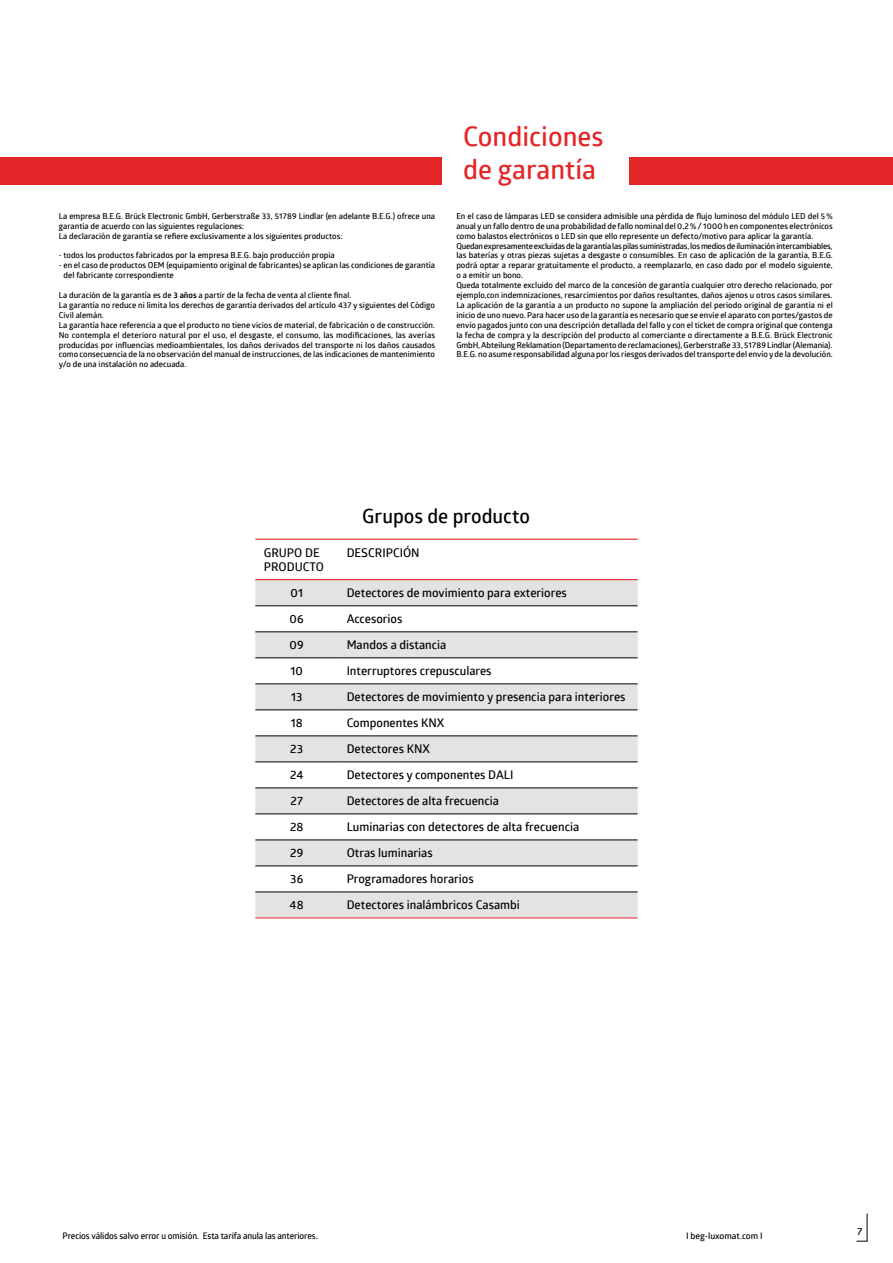
<style>
.page{position:relative;width:893px;height:1263px;background:#fff}
.page>*{position:absolute;margin:0;border:0;box-sizing:border-box;transform-origin:0 0}
.t1{font:600 27px/33px "Glober";color:#e52628}
.t2{font:600 19.5px "Glober";letter-spacing:-.005em;color:#000}
.t3{font:600 12px/14.4px "Glober";color:#000}
.t4{font:600 10.35px "Glober";color:#000}
.t5{font:600 9px "Glober";letter-spacing:-.01em;color:#000}
.t6{font:600 8.85px "Glober";color:#000}
.t7{font:600 8.25px/9.9px "Glober";color:#000}
.s1{font-weight:700}
.s2{font-size:9px}
</style>
<div class="page">
<svg style="left:856px;top:1213px;width:12px;height:29px"></svg>
<div style="left:629px;top:157px;width:264px;height:28px;background:#e52628"></div>
<div style="left:0;top:157px;width:442px;height:28px;background:#e52628"></div>
<svg style="left:255px;top:580px;width:383px;height:337px;fill:#e3e3e3"></svg>
<hr style="left:255px;top:605px;width:83px;height:1px;background:#000">
<hr style="left:338px;top:605px;width:300px;height:1px;background:#000">
<hr style="left:255px;top:631px;width:83px;height:1px;background:#000">
<hr style="left:338px;top:631px;width:300px;height:1px;background:#000">
<hr style="left:255px;top:657px;width:83px;height:1px;background:#000">
<hr style="left:338px;top:657px;width:300px;height:1px;background:#000">
<hr style="left:255px;top:683px;width:83px;height:1px;background:#000">
<hr style="left:338px;top:683px;width:300px;height:1px;background:#000">
<hr style="left:255px;top:709px;width:83px;height:1px;background:#000">
<hr style="left:338px;top:709px;width:300px;height:1px;background:#000">
<hr style="left:255px;top:735px;width:83px;height:1px;background:#000">
<hr style="left:338px;top:735px;width:300px;height:1px;background:#000">
<hr style="left:255px;top:761px;width:83px;height:1px;background:#000">
<hr style="left:338px;top:761px;width:300px;height:1px;background:#000">
<hr style="left:255px;top:787px;width:83px;height:1px;background:#000">
<hr style="left:338px;top:787px;width:300px;height:1px;background:#000">
<hr style="left:255px;top:813px;width:83px;height:1px;background:#000">
<hr style="left:338px;top:813px;width:300px;height:1px;background:#000">
<hr style="left:255px;top:839px;width:83px;height:1px;background:#000">
<hr style="left:338px;top:839px;width:300px;height:1px;background:#000">
<hr style="left:255px;top:865px;width:83px;height:1px;background:#000">
<hr style="left:338px;top:865px;width:300px;height:1px;background:#000">
<hr style="left:255px;top:539px;width:83px;height:1px;background:#e52628">
<hr style="left:338px;top:539px;width:300px;height:1px;background:#e52628">
<hr style="left:255px;top:579px;width:83px;height:1px;background:#e52628">
<hr style="left:338px;top:579px;width:300px;height:1px;background:#e52628">
<hr style="left:255px;top:917px;width:83px;height:1px;background:#e52628">
<hr style="left:338px;top:917px;width:300px;height:1px;background:#e52628">
<hr style="left:255px;top:891px;width:83px;height:1px;background:#000">
<hr style="left:338px;top:891px;width:300px;height:1px;background:#000">
<p class="t7" style="left:59px;top:211px;width:378px">La empresa B.E.G. Brück Electronic GmbH, Gerberstraße 33, 51789 Lindlar (en adelante B.E.G.) ofrece una garantía de acuerdo con las siguientes regulaciones:<br>La declaración de garantía se refiere exclusivamente a los siguientes productos:</p>
<p class="t7" style="left:59px;top:250px;width:278px">- todos los productos fabricados por la empresa B.E.G. bajo producción propia</p>
<p class="t7" style="left:64px;top:260px;width:373px;text-indent:-5px">- en el caso de productos OEM (equipamiento original de fabricantes) se aplican las condiciones de garantía del fabricante correspondiente</p>
<p class="t7" style="left:59px;top:290px;width:378px">La duración de la garantía es de <span class="s1">3 años</span> a partir de la fecha de venta al cliente final.<br>La garantía no reduce ni limita los derechos de garantía derivados del artículo 437 y siguientes del Código Civil alemán.<br>La garantía hace referencia a que el producto no tiene vicios de material, de fabricación o de construcción.<br>No contempla el deterioro natural por el uso, el desgaste, el consumo, las modificaciones, las averías producidas por influencias medioambientales, los daños derivados del transporte ni los daños causados como consecuencia de la no observación del manual de instrucciones, de las indicaciones de mantenimiento y/o de una instalación no adecuada.</p>
<h1 class="t1" style="left:463px;top:119px;width:142px">Condiciones de garantía</h1>
<p class="t7" style="left:456px;top:211px;width:378px">En el caso de lámparas LED se considera admisible una pérdida de flujo luminoso del módulo LED del 5 % anual y un fallo dentro de una probabilidad de fallo nominal del 0,2 % / 1000 h en componentes electrónicos como balastos electrónicos o LED sin que ello represente un defecto/motivo para aplicar la garantía.<br>Quedan expresamente excluidas de la garantía las pilas suministradas, los medios de iluminación intercambiables, las baterías y otras piezas sujetas a desgaste o consumibles. En caso de aplicación de la garantía, B.E.G. podrá optar a reparar gratuitamente el producto, a reemplazarlo, en caso dado por el modelo siguiente, o a emitir un bono.<br>Queda totalmente excluido del marco de la concesión de garantía cualquier otro derecho relacionado, por ejemplo,con indemnizaciones, resarcimientos por daños resultantes, daños ajenos u otros casos similares.<br>La aplicación de la garantía a un producto no supone la ampliación del periodo original de garantía ni el inicio de uno nuevo. Para hacer uso de la garantía es necesario que se envíe el aparato con portes/gastos de envío pagados junto con una descripción detallada del fallo y con el ticket de compra original que contenga la fecha de compra y la descripción del producto al comerciante o directamente a B.E.G. Brück Electronic GmbH, Abteilung Reklamation (Departamento de reclamaciones), Gerberstraße 33, 51789 Lindlar (Alemania).<br>B.E.G. no asume responsabilidad alguna por los riesgos derivados del transporte del envío y de la devolución.</p>
<h2 class="t2" style="left:362px;top:502px;width:169px">Grupos de producto</h2>
<h3 class="t3" style="left:264px;top:545px;width:62px">GRUPO DE<br>PRODUCTO</h3>
<h3 class="t3" style="left:347px;top:545px;width:75px">DESCRIPCIÓN</h3>
<h3 class="t3" style="left:290px;top:585px;width:14px">01</h3>
<h3 class="t3" style="left:347px;top:585px;width:222px">Detectores de movimiento para exteriores</h3>
<h3 class="t3" style="left:290px;top:611px;width:16px">06</h3>
<h3 class="t3" style="left:347px;top:611px;width:57px">Accesorios</h3>
<h3 class="t3" style="left:290px;top:637px;width:16px">09</h3>
<h3 class="t3" style="left:347px;top:637px;width:101px">Mandos a distancia</h3>
<h3 class="t3" style="left:290px;top:663px;width:14px">10</h3>
<h3 class="t3" style="left:347px;top:663px;width:146px">Interruptores crepusculares</h3>
<h3 class="t3" style="left:291px;top:689px;width:13px">13</h3>
<h3 class="t3" style="left:347px;top:689px;width:280px">Detectores de movimiento y presencia para interiores</h3>
<h3 class="t3" style="left:291px;top:715px;width:14px">18</h3>
<h3 class="t3" style="left:347px;top:715px;width:99px">Componentes KNX</h3>
<h3 class="t3" style="left:290px;top:741px;width:14px">23</h3>
<h3 class="t3" style="left:347px;top:741px;width:85px">Detectores KNX</h3>
<h3 class="t3" style="left:290px;top:767px;width:15px">24</h3>
<h3 class="t3" style="left:347px;top:767px;width:168px">Detectores y componentes DALI</h3>
<h3 class="t3" style="left:290px;top:793px;width:14px">27</h3>
<h3 class="t3" style="left:347px;top:793px;width:154px">Detectores de alta frecuencia</h3>
<h3 class="t3" style="left:290px;top:819px;width:15px">28</h3>
<h3 class="t3" style="left:347px;top:819px;width:234px">Luminarias con detectores de alta frecuencia</h3>
<h3 class="t3" style="left:290px;top:845px;width:15px">29</h3>
<h3 class="t3" style="left:347px;top:845px;width:88px">Otras luminarias</h3>
<h3 class="t3" style="left:290px;top:871px;width:15px">36</h3>
<h3 class="t3" style="left:347px;top:871px;width:129px">Programadores horarios</h3>
<h3 class="t3" style="left:290px;top:897px;width:16px">48</h3>
<h3 class="t3" style="left:347px;top:897px;width:175px">Detectores inalámbricos Casambi</h3>
<p class="t5" style="left:63px;top:1230px;width:257px">Precios válidos salvo error u omisión. Esta tarifa anula las anteriores.</p>
<p class="t6" style="left:686px;top:1230px;width:78px"><span class="s2">I</span> beg-luxomat.com <span class="s2">I</span></p>
<p class="t4" style="left:857px;top:1224px;width:7px">7</p>
</div>
